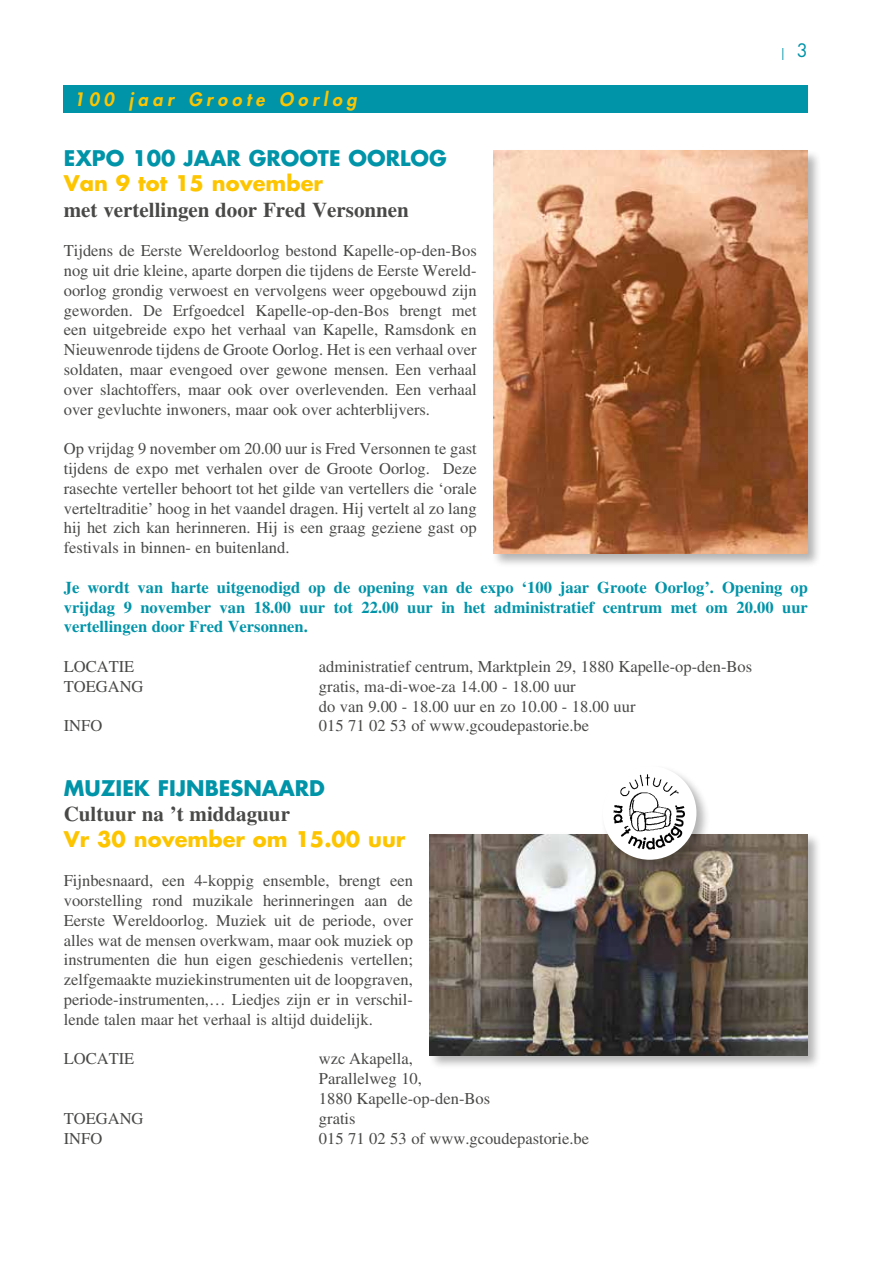
<style>
.page{position:relative;width:893px;height:1263px;background:#fff}
.page>*{position:absolute;margin:0;border:0;box-sizing:border-box;transform-origin:0 0}
.t1{font:700 21px "Times LT Std";color:#494948}
.t2{font:700 21px "Futura Std";color:#0094a9}
.t3{font:700 21px "Futura Std";color:#fdc500}
.t4{font:italic 800 18px "Futura Std";letter-spacing:.25em;color:#fdc500}
.t5{font:16.5px/19.8px "Times LT Std";color:#494948;text-align:justify}
.t6{font:700 16.5px/19.8px "Times LT Std";color:#0094a9;text-align:justify}
.t7{font:12px "Officina Sans Std";color:#0094a9}
.s1{font-family:"Futura Std";font-size:18px}
</style>
<div class="page">
<div style="left:64px;top:85px;width:744px;height:27px;background:#0094a9"></div>
<div style="left:491px;top:149px;width:331px;height:419px;background:#000;opacity:.3"></div>
<img style="left:494px;top:151px;width:314px;height:403px">
<div style="left:428px;top:832px;width:394px;height:238px;background:#000;opacity:.3"></div>
<img style="left:430px;top:834px;width:378px;height:222px">
<div style="left:600px;top:764px;width:111px;height:110px;background:#000;opacity:.3"></div>
<div style="left:603px;top:766px;width:93px;height:94px;background:#fff;border-radius:50%"></div>
<img style="left:605px;top:770px;width:89px;height:85px">
<p class="t7" style="left:781px;top:46px;width:28px">| <span class="s1">3</span></p>
<p class="t4" style="left:74px;top:88px;width:284px">100 jaar Groote Oorlog</p>
<p class="t2" style="left:64px;top:144px;width:385px">EXPO 100 JAAR GROOTE OORLOG</p>
<p class="t3" style="left:64px;top:170px;width:261px">Van 9 tot 15 november</p>
<p class="t1" style="left:64px;top:197px;width:347px">met vertellingen door Fred Versonnen</p>
<p class="t5" style="left:64px;top:241px;width:414px">Tijdens de Eerste Wereldoorlog bestond Kapelle-op-den-Bos nog uit drie kleine, aparte dorpen die tijdens de Eerste Wereld&shy;oorlog grondig verwoest en vervolgens weer opgebouwd zijn geworden. De Erfgoedcel Kapelle-op-den-Bos brengt met een uitgebreide expo het verhaal van Kapelle, Ramsdonk en Nieuwenrode tijdens de Groote Oorlog. Het is een verhaal over soldaten, maar evengoed over gewone mensen. Een verhaal over slachtoffers, maar ook over overlevenden. Een verhaal over gevluchte inwoners, maar ook over achterblijvers.</p>
<p class="t5" style="left:64px;top:439px;width:414px">Op vrijdag 9 november om 20.00 uur is Fred Versonnen te gast tijdens de expo met verhalen over de Groote Oorlog. Deze rasechte verteller behoort tot het gilde van vertellers die ‘orale verteltraditie’ hoog in het vaandel dragen. Hij vertelt al zo lang hij het zich kan herinneren. Hij is een graag geziene gast op festivals in binnen- en buitenland.</p>
<p class="t6" style="left:64px;top:577px;width:746px">Je wordt van harte uitgenodigd op de opening van de expo ‘100 jaar Groote Oorlog’. Opening op vrijdag 9 november van 18.00 uur tot 22.00 uur in het administratief centrum met om 20.00 uur vertellingen door Fred Versonnen.</p>
<p class="t5" style="left:64px;top:656px;width:72px">LOCATIE</p>
<p class="t5" style="left:319px;top:656px;width:435px">administratief centrum, Marktplein 29, 1880 Kapelle-op-den-Bos</p>
<p class="t5" style="left:64px;top:676px;width:81px">TOEGANG</p>
<p class="t5" style="left:319px;top:676px;width:318px">gratis, ma-di-woe-za 14.00 - 18.00 uur<br>do van 9.00 - 18.00 uur en zo 10.00 - 18.00 uur</p>
<p class="t5" style="left:64px;top:716px;width:40px">INFO</p>
<p class="t5" style="left:319px;top:716px;width:272px">015 71 02 53 of www.gcoudepastorie.be</p>
<p class="t2" style="left:64px;top:774px;width:263px">MUZIEK FIJNBESNAARD</p>
<p class="t1" style="left:64px;top:802px;width:228px">Cultuur na ’t middaguur</p>
<p class="t3" style="left:64px;top:825px;width:343px">Vr 30 november om 15.00 uur</p>
<p class="t5" style="left:64px;top:871px;width:351px">Fijnbesnaard, een 4-koppig ensemble, brengt een voorstelling rond muzikale herinneringen aan de Eerste Wereldoorlog. Muziek uit de periode, over alles wat de mensen overkwam, maar ook muziek op instrumenten die hun eigen geschiedenis vertellen; zelfgemaakte muziekinstrumenten uit de loopgraven, periode-instrumenten,… Liedjes zijn er in verschil&shy;lende talen maar het verhaal is altijd duidelijk.</p>
<p class="t5" style="left:64px;top:1049px;width:72px">LOCATIE</p>
<p class="t5" style="left:319px;top:1049px;width:173px;text-align:left">wzc Akapella,<br>Parallelweg 10,<br>1880 Kapelle-op-den-Bos</p>
<p class="t5" style="left:64px;top:1108px;width:81px">TOEGANG</p>
<p class="t5" style="left:319px;top:1108px;width:38px">gratis</p>
<p class="t5" style="left:64px;top:1128px;width:40px">INFO</p>
<p class="t5" style="left:319px;top:1128px;width:272px">015 71 02 53 of www.gcoudepastorie.be</p>
</div>
